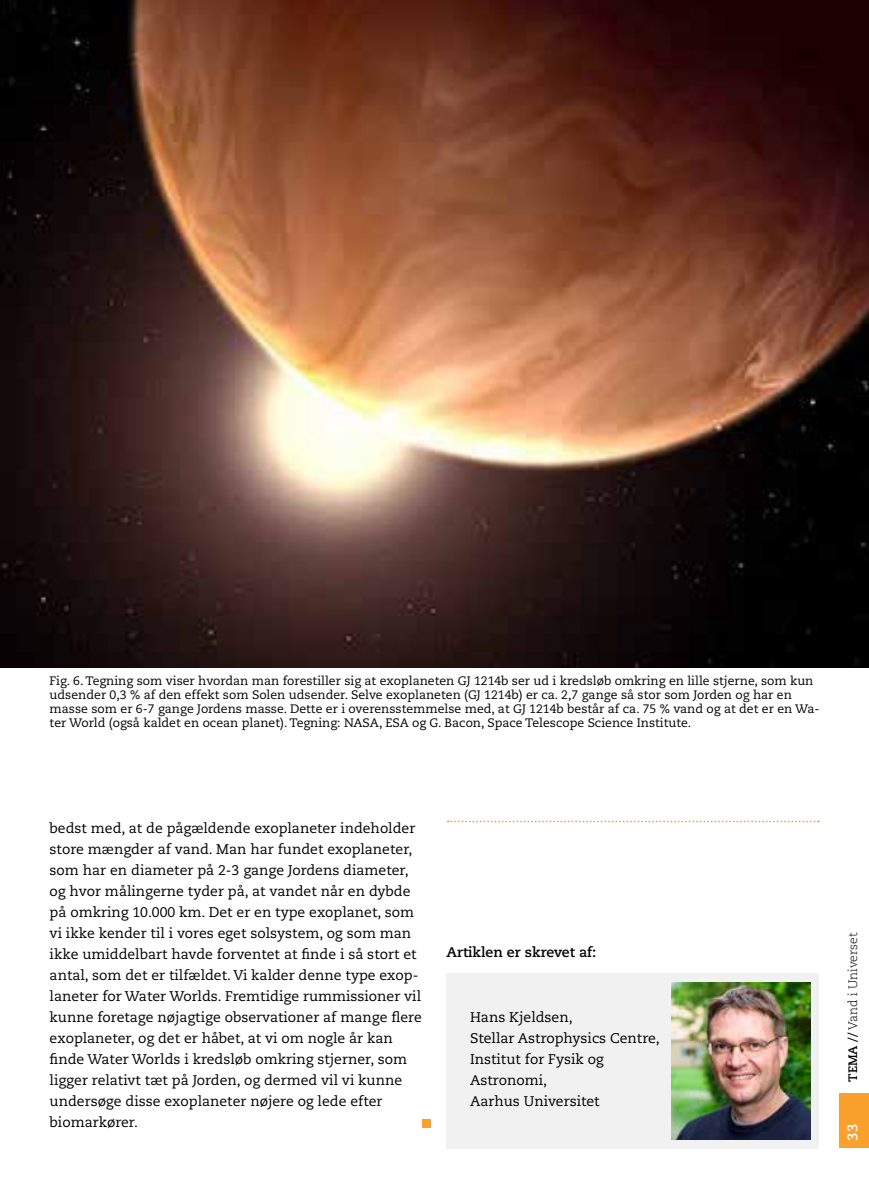
<style>
.page{position:relative;width:869px;height:1191px;background:#fff}
.page>*{position:absolute;margin:0;border:0;box-sizing:border-box;transform-origin:0 0}
.t1{font:14px/21px "Caecilia LT Std";color:#000}
.t2{font:700 14px "Caecilia LT Std";color:#000}
.t3{font:700 14px "Caecilia LT Std";color:#fff}
.t4{font:12.25px/14px "Caecilia LT Std";color:#000}
.t5{font:300 12.25px "Caecilia LT Std";color:#000}
.s1{font-weight:700}
</style>
<div class="page">
<div style="left:838px;top:1093px;width:30px;height:55px;background:#f9a12c"></div>
<img style="left:0;top:0;width:868px;height:667px">
<div style="left:446px;top:973px;width:372px;height:175px;background:#f1f1f1"></div>
<svg style="left:447px;top:820px;width:371px;height:2px"></svg>
<img style="left:671px;top:982px;width:139px;height:157px">
<div style="left:422px;top:1119px;width:9px;height:8px;background:#f9a12c"></div>
<p class="t4" style="left:50px;top:673px;width:771px">Fig. 6. Tegning som viser hvordan man forestiller sig at exoplaneten GJ 1214b ser ud i kredsløb omkring en lille stjerne, som kun udsender 0,3 % af den effekt som Solen udsender. Selve exoplaneten (GJ 1214b) er ca. 2,7 gange så stor som Jorden og har en masse som er 6-7 gange Jordens masse. Dette er i overensstemmelse med, at GJ 1214b består af ca. 75 % vand og at det er en Wa&shy;ter World (også kaldet en ocean planet). Tegning: NASA, ESA og G. Bacon, Space Telescope Science Institute.</p>
<p class="t1" style="left:50px;top:817px;width:373px">bedst med, at de pågældende exoplaneter indeholder store mængder af vand. Man har fundet exoplaneter, som har en diameter på 2-3 gange Jordens diameter, og hvor målingerne tyder på, at vandet når en dybde på omkring 10.000 km. Det er en type exoplanet, som vi ikke kender til i vores eget solsystem, og som man ikke umiddelbart havde forventet at finde i så stort et antal, som det er tilfældet. Vi kalder denne type exop&shy;laneter for Water Worlds. Fremtidige rummissioner vil kunne foretage nøjagtige observationer af mange flere exoplaneter, og det er håbet, at vi om nogle år kan finde Water Worlds i kredsløb omkring stjerner, som ligger relativt tæt på Jorden, og dermed vil vi kunne undersøge disse exoplaneter nøjere og lede efter biomarkører.</p>
<p class="t2" style="left:446px;top:944px;width:151px">Artiklen er skrevet af:</p>
<p class="t1" style="left:470px;top:1006px;width:191px">Hans Kjeldsen,<br>Stellar Astrophysics Centre,<br>Institut for Fysik og<br>Astronomi,<br>Aarhus Universitet</p>
<p class="t5" style="left:845px;top:1081px;width:151px;rotate:-90deg"><span class="s1">TEMA //</span> Vand i Universet</p>
<p class="t3" style="left:843px;top:1140px;width:18px;rotate:-90deg">33</p>
</div>
